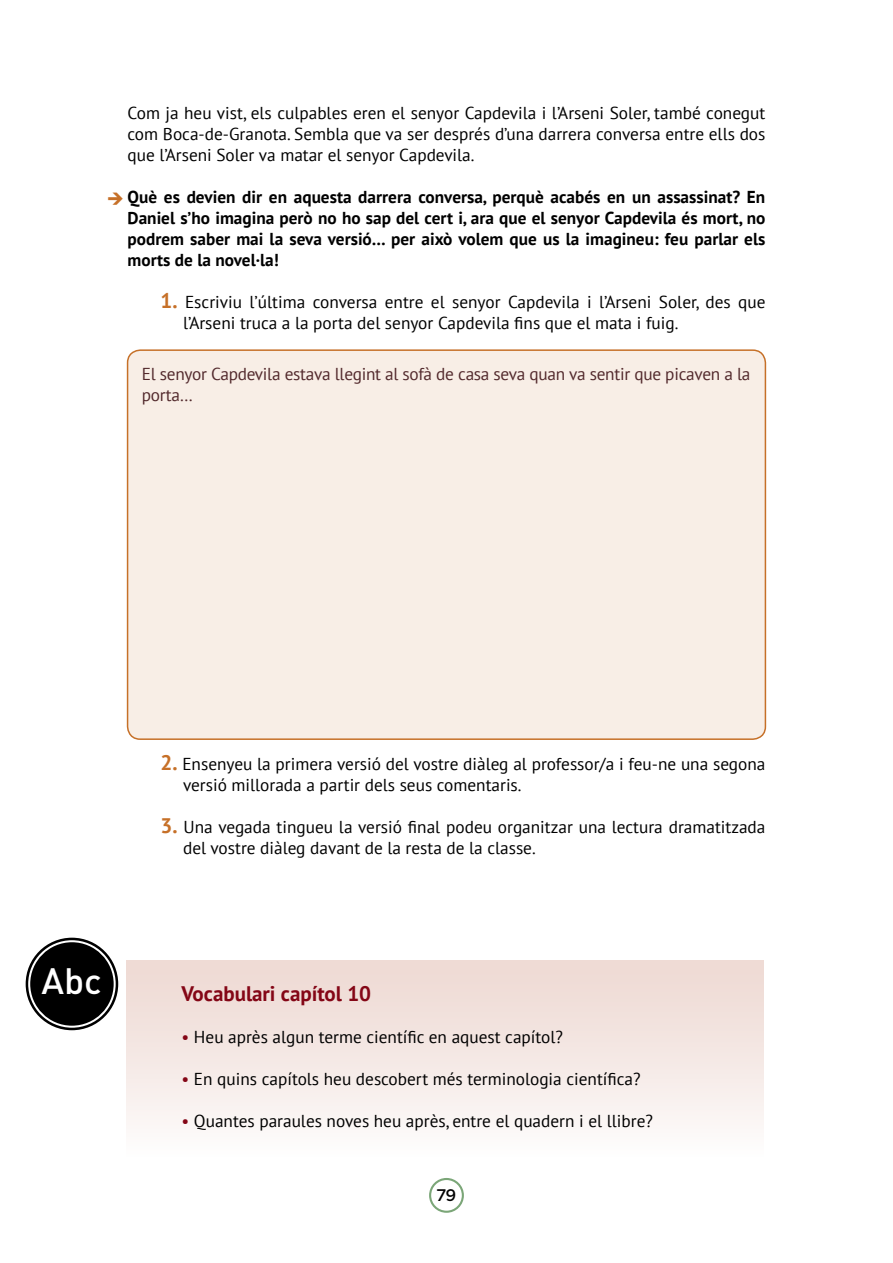
<style>
.page{position:relative;width:893px;height:1263px;background:#fff}
.page>*{position:absolute;margin:0;border:0;box-sizing:border-box;transform-origin:0 0}
.t1{font:36.15px "DIN Medium Alternate";color:#fff}
.crèdits{font:700 21px "PT Sans";color:#840616}
.text_bàsic{font:21px "Communications P06";color:#c67028}
.crèdits-2{font:17.25px/21px "PT Sans";color:#000}
.crèdits-3{font:700 17.25px/21px "PT Sans";color:#000;text-align:justify}
.t2{font:17.25px/21px "PT Sans";letter-spacing:-.015em;color:#52292c}
.t3{font:500 15px "Gordita";color:#000}
.s1{font-weight:700;font-size:21px;color:#c67028}
.s2{color:#840616}
</style>
<div class="page">
<div style="left:429px;top:1178px;width:35px;height:35px;border:2px solid #7ba678;border-radius:50%"></div>
<div style="left:126px;top:960px;width:638px;height:197px;background:linear-gradient(to bottom,#edd7d1,#fdfcfc)"></div>
<div style="left:128px;top:350px;width:637px;height:389px;background:#f8eee6;border-radius:13px"></div>
<div style="left:127px;top:349px;width:639px;height:391px;border:2px solid #c67028;border-radius:13px"></div>
<div style="left:26px;top:938px;width:92px;height:92px;border:3px solid #000;border-radius:50%"></div>
<div style="left:31px;top:943px;width:82px;height:81px;background:#000;border-radius:50%"></div>
<div style="left:30px;top:942px;width:84px;height:84px;border:2px solid #000;border-radius:50%"></div>
<p class="crèdits-2" style="left:128px;top:102px;width:639px;text-align:justify">Com ja heu vist, els culpables eren el senyor Capdevila i l’Arseni Soler, també conegut com Boca-de-Granota. Sembla que va ser després d’una darrera conversa entre ells dos que l’Arseni Soler va matar el senyor Capdevila.</p>
<p class="crèdits-3" style="left:128px;top:186px;width:639px">Què es devien dir en aquesta darrera conversa, perquè acabés en un assassinat? En Daniel s’ho imagina però no ho sap del cert i, ara que el senyor Capdevila és mort, no podrem saber mai la seva versió… per això volem que us la imagineu: feu parlar els morts de la novel·la!</p>
<p class="crèdits-2" style="left:183px;top:291px;width:584px;text-indent:-22px"><span class="s1">1.</span> Escriviu l’última conversa entre el senyor Capdevila i l’Arseni Soler, des que l’Arseni truca a la porta del senyor Capdevila fins que el mata i fuig.</p>
<p class="text_bàsic" style="left:105px;top:188px;width:24px">a</p>
<p class="t2" style="left:142px;top:363px;width:610px">El senyor Capdevila estava llegint al sofà de casa seva quan va sentir que picaven a la porta…</p>
<p class="t1" style="left:41px;top:958px;width:62px">Abc</p>
<p class="crèdits-2" style="left:183px;top:753px;width:584px;text-indent:-22px"><span class="s1">2.</span> Ensenyeu la primera versió del vostre diàleg al professor/a i feu-ne una segona versió millorada a partir dels seus comentaris.</p>
<p class="crèdits-2" style="left:183px;top:816px;width:584px;text-indent:-22px"><span class="s1">3.</span> Una vegada tingueu la versió final podeu organitzar una lectura dramatitzada del vostre diàleg davant de la resta de la classe.</p>
<p class="crèdits" style="left:182px;top:980px;width:191px">Vocabulari capítol 10</p>
<p class="crèdits-2" style="left:182px;top:1026px;width:383px"><span class="s2">•</span> Heu après algun terme científic en aquest capítol?</p>
<p class="crèdits-2" style="left:182px;top:1068px;width:461px"><span class="s2">•</span> En quins capítols heu descobert més terminologia científica?</p>
<p class="crèdits-2" style="left:182px;top:1110px;width:473px"><span class="s2">•</span> Quantes paraules noves heu après, entre el quadern i el llibre?</p>
<p class="t3" style="left:437px;top:1184px;width:21px">79</p>
</div>
